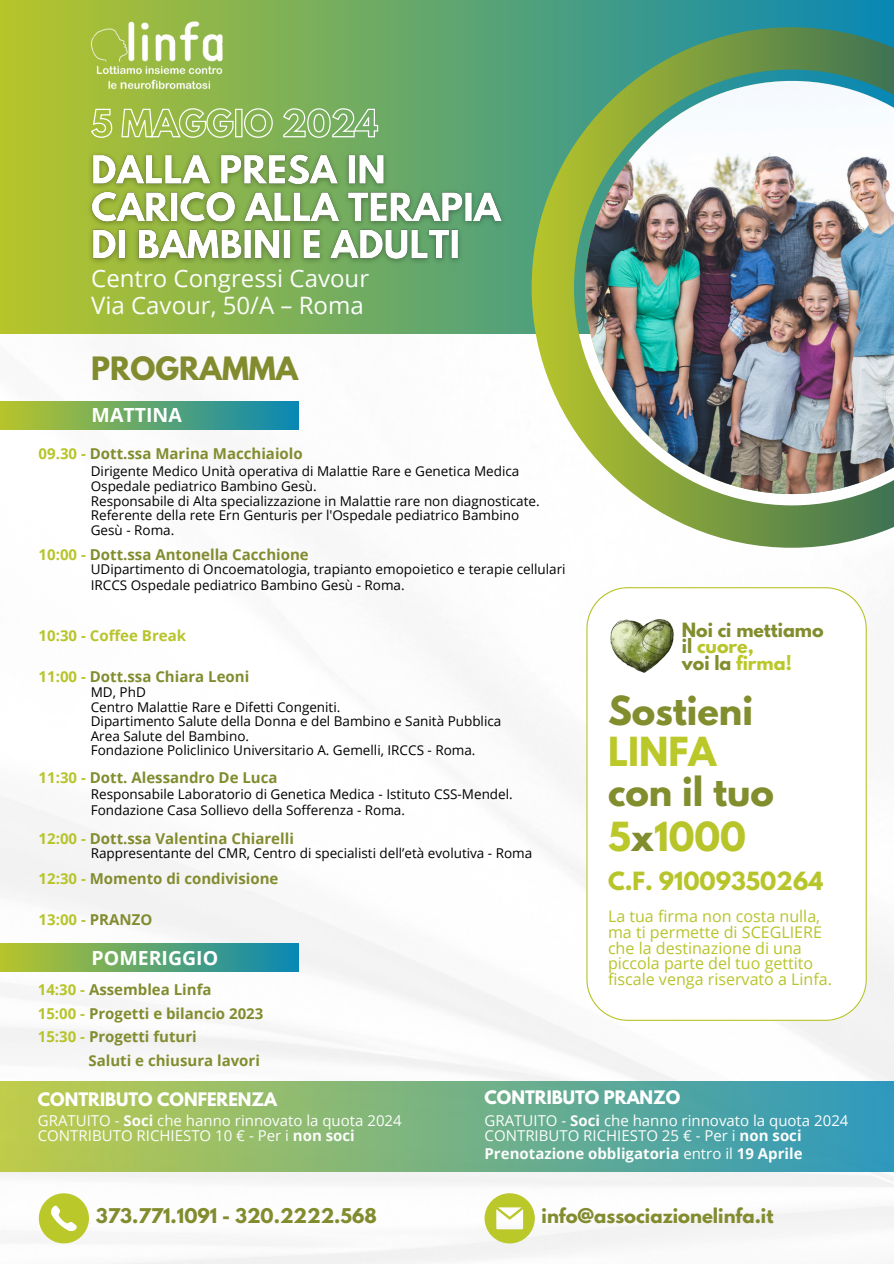
<style>
.page{position:relative;width:894px;height:1264px;background:#fff}
.page>*{position:absolute;margin:0;border:0;box-sizing:border-box;transform-origin:0 0}
.t1{font:700 35.55px/40.5px "League Spartan";color:#828d2e}
.t2{font:700 35.55px "League Spartan";color:#b7c42a}
.t3{font:700 28.5px "League Spartan";color:#828c2f}
.t4{font:24px/27px "Open Sans";color:#fcfdfb}
.t5{font:700 22.2px "League Spartan";color:#b7c42a}
.t6{font:700 19.5px "Open Sans";color:#fff}
.t7{font:700 18px "League Spartan";color:#828c2f}
.t8{font:700 17.4px "League Spartan";color:#828d2e}
.t9{font:700 17.4px "League Spartan";color:#bbc829}
.t10{font:700 17.4px "League Spartan";color:#b7c42a}
.t11{font:700 16.5px "League Spartan";color:#fff}
.t12{font:16.05px/15.9px "Open Sans";color:#b7c42a}
.t13{font:700 15px "Open Sans";color:#828c2f}
.t14{font:15px "Open Sans";color:#fcfdfb}
.t15{font:700 15px "Open Sans";color:#fcfdfb}
.t16{font:700 15px "Open Sans";color:#b7c42a}
.t17{font:700 15px "Open Sans";color:#828d2e}
.t18{font:13.5px/14.5px "Open Sans";color:#000}
.s1{color:#b7c42a}
.s2{color:#828d2e}
.s3{color:#828c2f}
.s4{color:#bbc829}
.s5{font-weight:700}
.s6{font-weight:400}
</style>
<div class="page">
<img style="left:0;top:429px;width:893px;height:834px">
<div style="left:0;top:0;width:893px;height:334px;background:linear-gradient(to right,#b7c42a,#0887b5)"></div>
<img style="left:531px;top:27px;width:362px;height:521px">
<svg style="left:68px;top:689px;width:38px;height:53px"></svg>
<div style="left:0;top:1081px;width:893px;height:90px;background:linear-gradient(to right,#c0cc4a,#2e99be)"></div>
<svg style="left:39px;top:1193px;width:50px;height:50px"></svg>
<svg style="left:484px;top:1193px;width:50px;height:50px"></svg>
<img style="left:87px;top:17px;width:140px;height:77px">
<svg style="left:586px;top:587px;width:280px;height:433px"></svg>
<div style="left:0;top:943px;width:299px;height:28px;background:linear-gradient(to right,#b8c42a,#0887b5)"></div>
<div style="left:0;top:401px;width:299px;height:28px;background:linear-gradient(to right,#b8c42a,#0887b5)"></div>
<img style="left:608px;top:617px;width:67px;height:68px">
<svg style="left:90px;top:107px;width:288px;height:32px;background:#a0c26f"></svg>
<img style="left:82px;top:147px;width:429px;height:124px">
<p class="t4" style="left:91px;top:264px;width:279px">Centro Congressi Cavour<br>Via Cavour, 50/A – Roma</p>
<p class="t3" style="left:91px;top:355px;width:208px">PROGRAMMA</p>
<p class="t6" style="left:92px;top:401px;width:92px">MATTINA</p>
<h5 class="t13" style="left:39px;top:443px;width:265px"><span class="s1">09.30 -</span> <span class="s2">Dott.ssa</span> Marina Macchiaiolo</h5>
<p class="t18" style="left:91px;top:464px;width:430px">Dirigente Medico Unità operativa di Malattie Rare e Genetica Medica<br>Ospedale pediatrico Bambino Gesù.</p>
<p class="t18" style="left:91px;top:493px;width:450px">Responsabile di Alta specializzazione in Malattie rare non diagnosticate.</p>
<p class="t18" style="left:91px;top:508px;width:430px">Referente della rete Ern Genturis per l'Ospedale pediatrico Bambino<br>Gesù - Roma.</p>
<p class="t13" style="left:39px;top:544px;width:271px"><span class="s1">10:00 -</span> <span class="s2">Dott.ssa</span> Antonella Cacchione</p>
<p class="t18" style="left:91px;top:561px;width:476px">UDipartimento di Oncoematologia, trapianto emopoietico e terapie cellulari</p>
<p class="t18" style="left:91px;top:577px;width:315px">IRCCS Ospedale pediatrico Bambino Gesù - Roma.</p>
<h3 class="t16" style="left:39px;top:625px;width:149px">10:30 - Coffee Break</h3>
<h6 class="t13" style="left:39px;top:665px;width:212px"><span class="s1">11:00 -</span> <span class="s2">Dott.ssa</span> Chiara Leoni</h6>
<p class="t18" style="left:91px;top:684px;width:57px">MD, PhD</p>
<p class="t18" style="left:91px;top:699px;width:251px">Centro Malattie Rare e Difetti Congeniti.</p>
<p class="t18" style="left:91px;top:713px;width:412px">Dipartimento Salute della Donna e del Bambino e Sanità Pubblica</p>
<p class="t18" style="left:91px;top:728px;width:160px">Area Salute del Bambino.</p>
<p class="t18" style="left:91px;top:743px;width:386px">Fondazione Policlinico Universitario A. Gemelli, IRCCS - Roma.</p>
<p class="t18" style="left:91px;top:786px;width:423px">Responsabile Laboratorio di Genetica Medica - Istituto CSS-Mendel.</p>
<p class="t18" style="left:91px;top:802px;width:316px">Fondazione Casa Sollievo della Sofferenza - Roma.</p>
<p class="t13" style="left:39px;top:766px;width:240px"><span class="s1">11:30 -</span> <span class="s2">Dott.</span> Alessandro De Luca</p>
<p class="t13" style="left:39px;top:827px;width:257px"><span class="s1">12:00 -</span> Dott.ssa Valentina Chiarelli</p>
<p class="t13" style="left:39px;top:868px;width:241px"><span class="s1">12:30 -</span> Momento di condivisione</p>
<p class="t16" style="left:39px;top:908px;width:115px">13:00 - <span class="s3">PRANZO</span></p>
<p class="t18" style="left:91px;top:845px;width:443px">Rappresentante del CMR, Centro di specialisti dell’età evolutiva - Roma</p>
<p class="t6" style="left:92px;top:943px;width:128px">POMERIGGIO</p>
<p class="t13" style="left:38px;top:978px;width:175px"><span class="s1">14:30 -</span> Assemblea Linfa</p>
<p class="t13" style="left:38px;top:1002px;width:227px"><span class="s1">15:00 -</span> Progetti e bilancio 2023</p>
<p class="t13" style="left:38px;top:1026px;width:160px"><span class="s1">15:30 -</span> Progetti futuri</p>
<p class="t17" style="left:88px;top:1049px;width:173px">Saluti e chiusura lavori</p>
<p class="t8" style="left:681px;top:621px;width:143px">Noi ci mettiamo</p>
<p class="t10" style="left:681px;top:637px;width:73px"><span class="s2">il</span> cuore,</p>
<p class="t9" style="left:681px;top:654px;width:111px"><span class="s2">voi la</span> firma!</p>
<p class="t1" style="left:607px;top:695px;width:167px">Sostieni<br><span class="s4">LINFA </span>con il tuo</p>
<p class="t2" style="left:607px;top:818px;width:140px"><span class="s4">5</span><span class="s2">x</span>1000</p>
<p class="t5" style="left:607px;top:869px;width:216px">C.F. 91009350264</p>
<p class="t12" style="left:607px;top:907px;width:225px">La tua firma non costa nulla, ma ti permette di SCEGLIERE che la destinazione di una piccola parte del tuo gettito fiscale venga riservato a Linfa.</p>
<h2 class="t11" style="left:38px;top:1091px;width:241px">CONTRIBUTO CONFERENZA</h2>
<h2 class="t14" style="left:38px;top:1110px;width:365px">GRATUITO - <span class="s5">Soci</span> che hanno rinnovato la quota 2024</h2>
<h4 class="t14" style="left:38px;top:1124px;width:318px">CONTRIBUTO RICHIESTO 10 € - Per i <span class="s5">non soci</span></h4>
<h6 class="t11" style="left:484px;top:1089px;width:197px">CONTRIBUTO PRANZO</h6>
<p class="t14" style="left:484px;top:1110px;width:365px">GRATUITO - <span class="s5">Soci</span> che hanno rinnovato la quota 2024</p>
<p class="t14" style="left:484px;top:1124px;width:318px">CONTRIBUTO RICHIESTO 25 € - Per i <span class="s5">non soci</span></p>
<p class="t15" style="left:484px;top:1142px;width:319px">Prenotazione obbligatoria <span class="s6">entro il</span> 19 Aprile</p>
<p class="t7" style="left:96px;top:1206px;width:282px">373.771.1091 - 320.2222.568</p>
<p class="t7" style="left:541px;top:1206px;width:233px">info@associazionelinfa.it</p>
</div>
